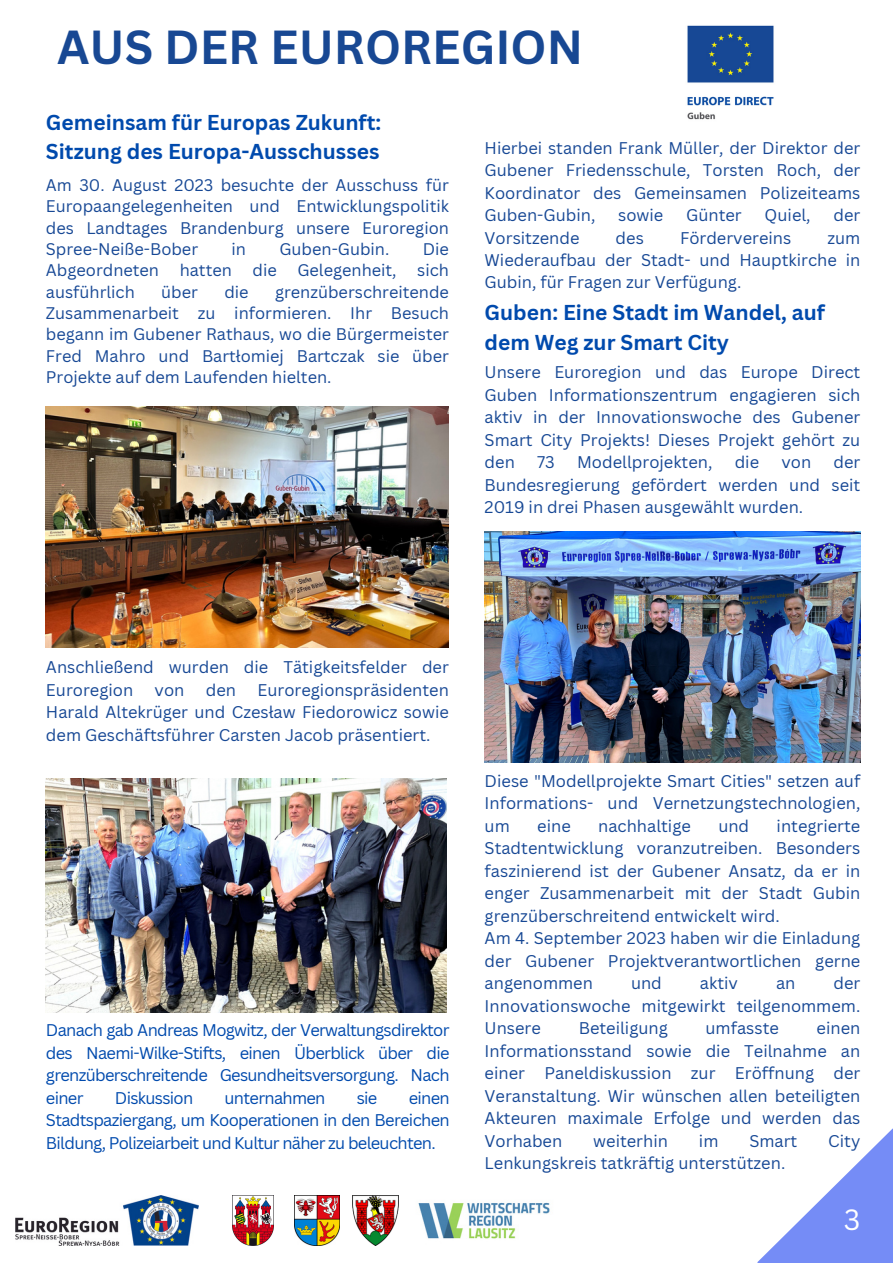
<style>
.page{position:relative;width:893px;height:1264px;background:#fff}
.page>*{position:absolute;margin:0;border:0;box-sizing:border-box;transform-origin:0 0}
.t1{font:700 46.5px "Canva Sans";color:#184893}
.t2{font:28.5px "Canva Sans";color:#fff}
.t3{font:700 21px/29.2px "Canva Sans";color:#004aad}
.t4{font:16.5px/22.5px "Canva Sans";color:#174895;text-align:justify}
.t5{font:16.5px/22.5px "Canva Sans";letter-spacing:-.04em;color:#004aad;text-align:justify}
.t6{font:16.35px/21.3px "Canva Sans";color:#174895;text-align:justify}
</style>
<div class="page">
<svg style="left:757px;top:1129px;width:135px;height:133px"></svg>
<img style="left:15px;top:1195px;width:184px;height:50px">
<img style="left:233px;top:1195px;width:40px;height:50px">
<img style="left:295px;top:1195px;width:45px;height:50px">
<img style="left:352px;top:1195px;width:46px;height:50px">
<img style="left:418px;top:1202px;width:132px;height:37px">
<img style="left:46px;top:407px;width:402px;height:240px">
<img style="left:46px;top:779px;width:400px;height:233px">
<img style="left:687px;top:25px;width:87px;height:95px">
<img style="left:484px;top:531px;width:376px;height:231px">
<p class="t1" style="left:57px;top:14px;width:527px">AUS DER EUROREGION</p>
<p class="t3" style="left:46px;top:107px;width:337px">Gemeinsam für Europas Zukunft:<br>Sitzung des Europa-Ausschusses</p>
<p class="t6" style="left:46px;top:174px;width:404px">Am 30. August 2023 besuchte der Ausschuss für Europaangelegenheiten und Entwicklungspolitik des Landtages Brandenburg unsere Euroregion Spree-Neiße-Bober</p>
<p class="t6" style="left:231px;top:238px;width:16px">in</p>
<p class="t6" style="left:279px;top:238px;width:111px">Guben-Gubin.</p>
<p class="t6" style="left:423px;top:238px;width:28px">Die</p>
<p class="t6" style="left:46px;top:259px;width:115px">Abgeordneten</p>
<p class="t6" style="left:180px;top:259px;width:54px">hatten</p>
<p class="t6" style="left:252px;top:259px;width:26px">die</p>
<p class="t6" style="left:297px;top:259px;width:101px">Gelegenheit,</p>
<p class="t6" style="left:417px;top:259px;width:33px">sich</p>
<p class="t6" style="left:46px;top:281px;width:90px">ausführlich</p>
<p class="t6" style="left:161px;top:281px;width:38px">über</p>
<p class="t6" style="left:224px;top:281px;width:26px">die</p>
<p class="t6" style="left:46px;top:281px;width:404px;text-indent:229px">grenzüberschreitende Zusammenarbeit zu informieren. Ihr Besuch begann im Gubener Rathaus, wo die Bürgermeister Fred Mahro und Bartłomiej Bartczak sie über Projekte auf dem Laufenden hielten.</p>
<p class="t4" style="left:484px;top:136px;width:377px">Hierbei standen Frank Müller, der Direktor der Gubener Friedensschule, Torsten Roch, der Koordinator des Gemeinsamen Polizeiteams Guben-Gubin,</p>
<p class="t4" style="left:618px;top:203px;width:47px">sowie</p>
<p class="t4" style="left:686px;top:203px;width:57px">Günter</p>
<p class="t4" style="left:764px;top:203px;width:48px">Quiel,</p>
<p class="t4" style="left:833px;top:203px;width:28px">der</p>
<p class="t4" style="left:484px;top:226px;width:96px">Vorsitzende</p>
<p class="t4" style="left:615px;top:226px;width:30px">des</p>
<p class="t4" style="left:680px;top:226px;width:113px">Fördervereins</p>
<p class="t4" style="left:484px;top:226px;width:377px;text-indent:343px">zum Wiederaufbau der Stadt- und Hauptkirche in Gubin, für Fragen zur Verfügung.</p>
<p class="t3" style="left:484px;top:297px;width:342px">Guben: Eine Stadt im Wandel, auf dem Weg zur Smart City</p>
<p class="t4" style="left:484px;top:361px;width:377px">Unsere Euroregion und das Europe Direct Guben Informationszentrum engagieren sich aktiv in der Innovationswoche des Gubener Smart City Projekts! Dieses Projekt gehört zu den</p>
<p class="t4" style="left:484px;top:451px;width:377px;text-indent:349px">der Bundesregierung gefördert werden und seit 2019 in drei Phasen ausgewählt wurden.</p>
<p class="t4" style="left:537px;top:451px;width:19px">73</p>
<p class="t4" style="left:577px;top:451px;width:137px">Modellprojekten,</p>
<p class="t4" style="left:734px;top:451px;width:26px">die</p>
<p class="t4" style="left:781px;top:451px;width:31px">von</p>
<p class="t4" style="left:46px;top:655px;width:404px">Anschließend wurden die Tätigkeitsfelder der<br>Euroregion</p>
<p class="t4" style="left:46px;top:678px;width:404px;text-indent:211px">Euroregionspräsidenten Harald Altekrüger und Czesław Fiedorowicz sowie dem Geschäftsführer Carsten Jacob präsentiert.</p>
<p class="t4" style="left:155px;top:678px;width:31px">von</p>
<p class="t4" style="left:206px;top:678px;width:32px">den</p>
<p class="t5" style="left:46px;top:1018px;width:405px">Danach gab Andreas Mogwitz, der Verwaltungsdirektor des Naemi-Wilke-Stifts, einen Überblick über die grenzüberschreitende Gesundheitsversorgung. Nach einer</p>
<p class="t5" style="left:46px;top:1085px;width:405px;text-indent:362px">einen Stadtspaziergang, um Kooperationen in den Bereichen Bildung, Polizeiarbeit und Kultur näher zu beleuchten.</p>
<p class="t5" style="left:115px;top:1085px;width:80px">Diskussion</p>
<p class="t5" style="left:224px;top:1085px;width:102px">unternahmen</p>
<p class="t5" style="left:357px;top:1085px;width:22px">sie</p>
<p class="t4" style="left:484px;top:769px;width:377px">Diese "Modellprojekte Smart Cities" setzen auf Informations- und Vernetzungstechnologien, um</p>
<p class="t4" style="left:484px;top:814px;width:377px;text-indent:292px">integrierte Stadtentwicklung voranzutreiben. Besonders faszinierend ist der Gubener Ansatz, da er in enger Zusammenarbeit mit der Stadt Gubin grenzüberschreitend entwickelt wird.</p>
<p class="t4" style="left:484px;top:926px;width:377px">Am 4. September 2023 haben wir die Einladung der Gubener Projektverantwortlichen gerne angenommen</p>
<p class="t4" style="left:537px;top:814px;width:35px">eine</p>
<p class="t4" style="left:598px;top:814px;width:94px">nachhaltige</p>
<p class="t4" style="left:718px;top:814px;width:32px">und</p>
<p class="t4" style="left:484px;top:971px;width:377px;text-indent:349px">der Innovationswoche mitgewirkt teilgenommem.<br>Unsere</p>
<p class="t4" style="left:631px;top:971px;width:32px">und</p>
<p class="t4" style="left:700px;top:971px;width:39px">aktiv</p>
<p class="t4" style="left:776px;top:971px;width:21px">an</p>
<p class="t4" style="left:578px;top:1016px;width:91px">Beteiligung</p>
<p class="t4" style="left:705px;top:1016px;width:75px">umfasste</p>
<p class="t4" style="left:484px;top:1016px;width:377px;text-indent:332px">einen Informationsstand sowie die Teilnahme an einer Paneldiskussion zur Eröffnung der Veranstaltung. Wir wünschen allen beteiligten Akteuren maximale Erfolge und werden das Vorhaben</p>
<p class="t4" style="left:593px;top:1128px;width:76px">weiterhin</p>
<p class="t4" style="left:698px;top:1128px;width:21px">im</p>
<p class="t4" style="left:749px;top:1128px;width:49px">Smart</p>
<p class="t4" style="left:828px;top:1128px;width:34px">City</p>
<p class="t4" style="left:484px;top:1151px;width:302px">Lenkungskreis tatkräftig unterstützen.</p>
<p class="t2" style="left:843px;top:1199px;width:18px">3</p>
</div>
